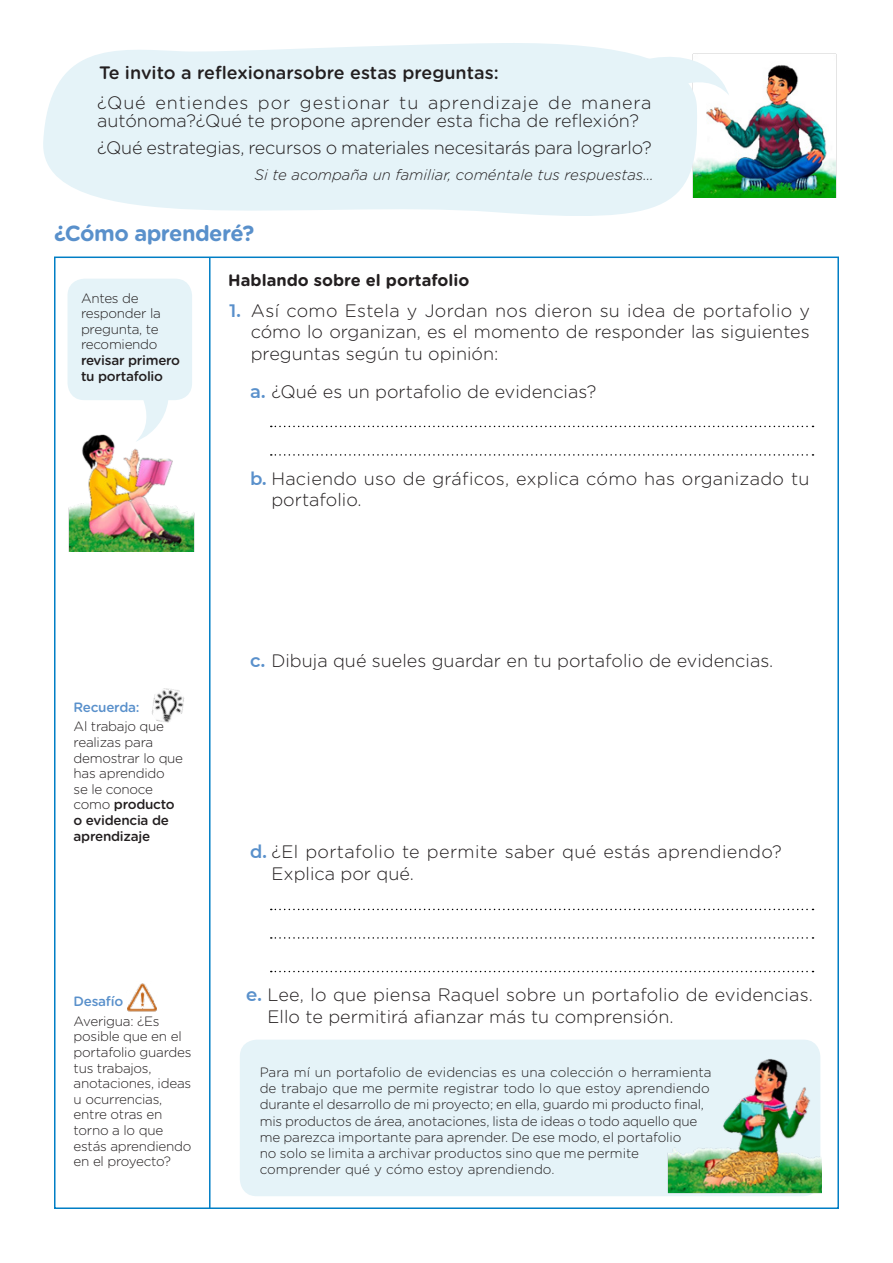
<style>
.page{position:relative;width:893px;height:1263px;background:#fff}
.page>*{position:absolute;margin:0;border:0;box-sizing:border-box;transform-origin:0 0}
.t1{font:700 21.9px "Gotham Rounded";letter-spacing:-.025em;color:#5990cb}
.Texto{font:300 18px/21.6px "Gotham Rounded";color:#231f20}
.Texto-2{font:300 18px/21.6px "Gotham Rounded";letter-spacing:.02em;color:#231f20}
.Texto-3{font:500 18px "Gotham Rounded";color:#231f20}
.Texto-4{font:700 16.5px "Gotham Rounded";color:#231f20}
.Texto-5{font:italic 300 15px "Gotham Rounded";color:#231f20}
.Texto-6{font:300 13.5px/15.6px "Gotham Rounded";letter-spacing:-.015em;color:#231f20}
.Texto-7{font:500 13.5px "Gotham Rounded";letter-spacing:-.02em;color:#5990cb}
.s1{font-weight:500}
.s2{font-family:"Montserrat";font-weight:600;color:#5990cb}
</style>
<div class="page">
<img style="left:700px;top:65px;width:136px;height:133px">
<img style="left:152px;top:688px;width:32px;height:35px">
<svg style="left:43px;top:43px;width:657px;height:173px;background:#e6f3f8"></svg>
<svg style="left:639px;top:43px;width:90px;height:62px"></svg>
<hr style="left:209px;top:258px;width:2px;height:951px;background:#007ec5">
<svg style="left:143px;top:396px;width:43px;height:17px"></svg>
<div style="left:67px;top:279px;width:125px;height:121px;background:#e5f3f8;border-radius:17px"></div>
<img style="left:69px;top:413px;width:125px;height:139px">
<svg style="left:271px;top:454px;width:542px;height:2px"></svg>
<svg style="left:271px;top:426px;width:542px;height:1px"></svg>
<svg style="left:271px;top:937px;width:542px;height:2px"></svg>
<svg style="left:271px;top:909px;width:542px;height:1px"></svg>
<svg style="left:271px;top:971px;width:542px;height:1px"></svg>
<div style="left:240px;top:1040px;width:580px;height:156px;background:#e5f3f8;border-radius:17px"></div>
<img style="left:668px;top:1040px;width:154px;height:153px">
<img style="left:127px;top:983px;width:30px;height:29px">
<p class="Texto-3" style="left:99px;top:59px;width:401px">Te invito a reflexionarsobre estas preguntas:</p>
<p class="Texto" style="left:97px;top:92px;width:556px;line-height:18.6px">¿Qué entiendes por gestionar tu aprendizaje de manera autónoma?¿Qué te propone aprender esta ficha de reflexión?</p>
<p class="Texto" style="left:97px;top:136px;width:556px">¿Qué estrategias, recursos o materiales necesitarás para lograrlo?</p>
<p class="Texto-5" style="left:255px;top:165px;width:400px">Si te acompaña un familiar, coméntale tus respuestas…</p>
<p class="t1" style="left:54px;top:217px;width:202px">¿Cómo aprenderé?</p>
<p class="Texto-4" style="left:228px;top:268px;width:243px">Hablando sobre el portafolio</p>
<p class="Texto-6" style="left:81px;top:289px;width:101px">Antes de responder la pregunta, te recomiendo <span class="s1">revisar primero tu portafolio</span></p>
<p class="Texto" style="left:251px;top:299px;width:561px;text-align:justify;text-indent:-21px"><span class="s2">1.</span> Así como Estela y Jordan nos dieron su idea de portafolio y cómo lo organizan, es el momento de responder las siguientes preguntas según tu opinión:</p>
<p class="Texto" style="left:250px;top:380px;width:348px"><span class="s2">a.</span> ¿Qué es un portafolio de evidencias?</p>
<p class="Texto" style="left:271px;top:467px;width:540px;text-indent:-21px"><span class="s2">b.</span> Haciendo uso de gráficos, explica cómo has organizado tu portafolio.</p>
<p class="Texto-7" style="left:74px;top:697px;width:67px">Recuerda:</p>
<p class="Texto-6" style="left:74px;top:718px;width:111px">Al trabajo que realizas para demostrar lo que has aprendido<br>se le conoce como <span class="s1">producto o evidencia de aprendizaje</span></p>
<p class="Texto-7" style="left:74px;top:992px;width:51px">Desafío</p>
<p class="Texto-6" style="left:74px;top:1012px;width:119px">Averigua: ¿Es posible que en el portafolio guardes tus trabajos, anotaciones, ideas u ocurrencias, entre otras en torno a lo que estás aprendiendo en el proyecto?</p>
<p class="Texto" style="left:250px;top:649px;width:525px"><span class="s2">c.</span> Dibuja qué sueles guardar en tu portafolio de evidencias.</p>
<p class="Texto-2" style="left:271px;top:840px;width:512px;text-indent:-21px"><span class="s2">d.</span> ¿El portafolio te permite saber qué estás aprendiendo?<br>Explica por qué.</p>
<p class="Texto" style="left:268px;top:983px;width:547px;text-indent:-21px"><span class="s2">e.</span> Lee, lo que piensa Raquel sobre un portafolio de evidencias.<br>Ello te permitirá afianzar más tu comprensión.</p>
<p class="Texto-6" style="left:260px;top:1063px;width:453px;line-height:16.2px">Para mí un portafolio de evidencias es una colección o herramienta de trabajo que me permite registrar todo lo que estoy aprendiendo durante el desarrollo de mi proyecto; en ella, guardo mi producto final, mis productos de área, anotaciones, lista de ideas o todo aquello que me parezca importante para aprender. De ese modo, el portafolio<br>no solo se limita a archivar productos sino que me permite comprender qué y cómo estoy aprendiendo.</p>
</div>
